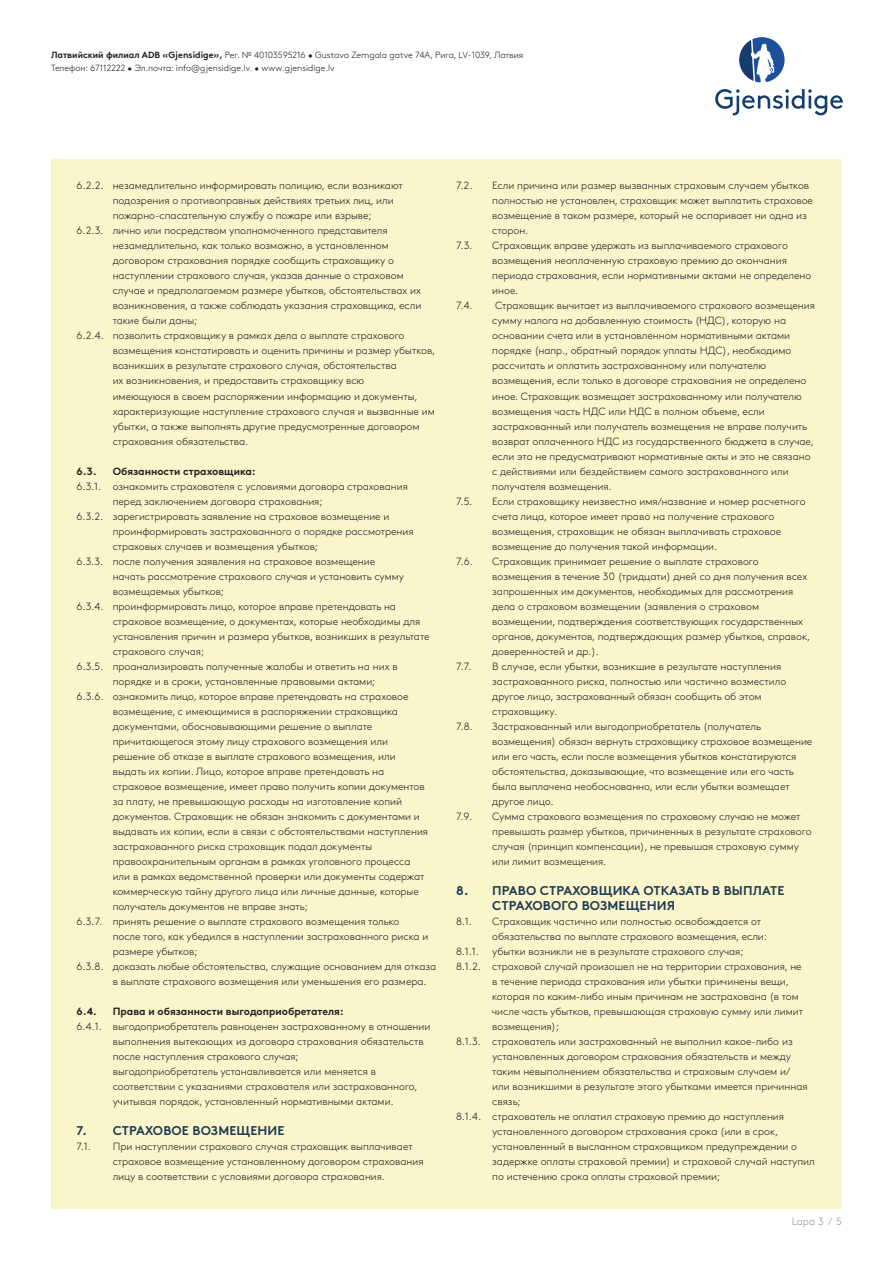
<style>
.page{position:relative;width:893px;height:1263px;background:#fff}
.page>*{position:absolute;margin:0;border:0;box-sizing:border-box;transform-origin:0 0}
.Main_Bullets{font:700 12.75px/15px "Gjen Brown OT";letter-spacing:.01em;color:#203e53}
.Main_Bullets-2{font:300 10.5px/15px "Gjen Brown OT";color:#231f20}
.Main_Bullets-3{font:700 10.5px "Gjen Brown OT";color:#231f20}
.t1{font:300 10.5px "Gjen Brown OT";color:#939598}
.t2{font:300 9px/13.5px "Gjen Brown OT";color:#231f20}
.s1{font-weight:700}
</style>
<div class="page">
<svg style="left:715px;top:89px;width:128px;height:26px"></svg>
<svg style="left:739px;top:37px;width:46px;height:45px"></svg>
<div style="left:51px;top:159px;width:791px;height:1050px;background:#fbf5cc"></div>
<p class="t2" style="left:51px;top:47px;width:474px"><span class="s1">Латвийский филиал ADB «Gjensidige»,</span> Рег. № 40103595216 • Gustava Zemgala gatve 74A, Рига, LV-1039, Латвия<br>Телефон: 67112222 • Эл.почта: info@gjensidige.lv. • www.gjensidige.lv</p>
<p class="Main_Bullets-2" style="left:113px;top:178px;width:292px;text-indent:-36px">6.2.2. незамедлительно информировать полицию, если возникают подозрения о противоправных действиях третьих лиц, или пожарно-спасательную службу о пожаре или взрыве;</p>
<p class="Main_Bullets-2" style="left:113px;top:223px;width:310px;text-indent:-36px">6.2.3. лично или посредством уполномоченного представителя незамедлительно, как только возможно, в установленном договором страхования порядке сообщить страховщику о наступлении страхового случая, указав данные о страховом случае и предполагаемом размере убытков, обстоятельствах их возникновения, а также соблюдать указания страховщика, если такие были даны;</p>
<p class="Main_Bullets-2" style="left:113px;top:328px;width:324px;text-indent:-36px">6.2.4. позволить страховщику в рамках дела о выплате страхового возмещения констатировать и оценить причины и размер убытков, возникших в результате страхового случая, обстоятельства<br>их возникновения, и предоставить страховщику всю<br>имеющуюся в своем распоряжении информацию и документы, характеризующие наступление страхового случая и вызванные им убытки, а также выполнять другие предусмотренные договором страхования обязательства.</p>
<p class="Main_Bullets-3" style="left:77px;top:462px;width:22px">6.3.</p>
<p class="Main_Bullets-3" style="left:113px;top:462px;width:145px">Обязанности страховщика:</p>
<p class="Main_Bullets-2" style="left:113px;top:478px;width:297px;text-indent:-36px">6.3.1. ознакомить страхователя с условиями договора страхования перед заключением договора страхования;</p>
<p class="Main_Bullets-2" style="left:113px;top:508px;width:302px;text-indent:-36px">6.3.2. зарегистрировать заявление на страховое возмещение и проинформировать застрахованного о порядке рассмотрения страховых случаев и возмещения убытков;</p>
<p class="Main_Bullets-2" style="left:113px;top:553px;width:293px;text-indent:-36px">6.3.3. после получения заявления на страховое возмещение начать рассмотрение страхового случая и установить сумму возмещаемых убытков;</p>
<p class="Main_Bullets-2" style="left:113px;top:598px;width:318px;text-indent:-36px">6.3.4. проинформировать лицо, которое вправе претендовать на страховое возмещение, о документах, которые необходимы для установления причин и размера убытков, возникших в результате страхового случая;</p>
<p class="Main_Bullets-2" style="left:113px;top:658px;width:287px;text-indent:-36px">6.3.5. проанализировать полученные жалобы и ответить на них в порядке и в сроки, установленные правовыми актами;</p>
<p class="Main_Bullets-2" style="left:113px;top:688px;width:317px;text-indent:-36px">6.3.6. ознакомить лицо, которое вправе претендовать на страховое возмещение, с имеющимися в распоряжении страховщика документами, обосновывающими решение о выплате причитающегося этому лицу страхового возмещения или решение об отказе в выплате страхового возмещения, или выдать их копии. Лицо, которое вправе претендовать на страховое возмещение, имеет право получить копии документов за плату, не превышающую расходы на изготовление копий документов. Страховщик не обязан знакомить с документами и выдавать их копии, если в связи с обстоятельствами наступления застрахованного риска страховщик подал документы правоохранительным органам в рамках уголовного процесса или в рамках ведомственной проверки или документы содержат коммерческую тайну другого лица или личные данные, которые получатель документов не вправе знать;</p>
<p class="Main_Bullets-2" style="left:113px;top:913px;width:317px;text-indent:-36px">6.3.7. принять решение о выплате страхового возмещения только после того, как убедился в наступлении застрахованного риска и размере убытков;</p>
<p class="Main_Bullets-2" style="left:113px;top:958px;width:325px;text-indent:-36px">6.3.8. доказать любые обстоятельства, служащие основанием для отказа в выплате страхового возмещения или уменьшения его размера.</p>
<p class="Main_Bullets-3" style="left:77px;top:1002px;width:22px">6.4.</p>
<p class="Main_Bullets-3" style="left:113px;top:1002px;width:232px">Права и обязанности выгодоприобретателя:</p>
<p class="Main_Bullets-2" style="left:113px;top:1018px;width:319px;text-indent:-36px">6.4.1. выгодоприобретатель равноценен застрахованному в отношении выполнения вытекающих из договора страхования обязательств после наступления страхового случая;</p>
<p class="Main_Bullets-2" style="left:113px;top:1063px;width:306px">выгодоприобретатель устанавливается или меняется в соответствии с указаниями страхователя или застрахованного, учитывая порядок, установленный нормативными актами.</p>
<p class="Main_Bullets" style="left:77px;top:1121px;width:209px">7. СТРАХОВОЕ ВОЗМЕЩЕНИЕ</p>
<p class="Main_Bullets-2" style="left:77px;top:1138px;width:16px">7.1.</p>
<p class="Main_Bullets-2" style="left:113px;top:1138px;width:312px">При наступлении страхового случая страховщик выплачивает страховое возмещение установленному договором страхования лицу в соответствии с условиями договора страхования.</p>
<p class="Main_Bullets-2" style="left:456px;top:178px;width:18px">7.2.</p>
<p class="Main_Bullets-2" style="left:492px;top:178px;width:322px">Если причина или размер вызванных страховым случаем убытков полностью не установлен, страховщик может выплатить страховое возмещение в таком размере, который не оспаривает ни одна из сторон.</p>
<p class="Main_Bullets-2" style="left:456px;top:238px;width:18px">7.3.</p>
<p class="Main_Bullets-2" style="left:492px;top:238px;width:321px">Страховщик вправе удержать из выплачиваемого страхового возмещения неоплаченную страховую премию до окончания периода страхования, если нормативными актами не определено иное.</p>
<p class="Main_Bullets-2" style="left:456px;top:298px;width:18px">7.4.</p>
<p class="Main_Bullets-2" style="left:492px;top:298px;width:324px">Страховщик вычитает из выплачиваемого страхового возмещения сумму налога на добавленную стоимость (НДС), которую на основании счета или в установленном нормативными актами порядке (напр., обратный порядок уплаты НДС), необходимо рассчитать и оплатить застрахованному или получателю возмещения, если только в договоре страхования не определено иное. Страховщик возмещает застрахованному или получателю возмещения часть НДС или НДС в полном объеме, если застрахованный или получатель возмещения не вправе получить возврат оплаченного НДС из государственного бюджета в случае, если это не предусматривают нормативные акты и это не связано с действиями или бездействием самого застрахованного или получателя возмещения.</p>
<p class="Main_Bullets-2" style="left:456px;top:493px;width:18px">7.5.</p>
<p class="Main_Bullets-2" style="left:492px;top:493px;width:315px">Если страховщику неизвестно имя/название и номер расчетного счета лица, которое имеет право на получение страхового возмещения, страховщик не обязан выплачивать страховое возмещение до получения такой информации.</p>
<p class="Main_Bullets-2" style="left:456px;top:553px;width:18px">7.6.</p>
<p class="Main_Bullets-2" style="left:492px;top:553px;width:320px">Страховщик принимает решение о выплате страхового возмещения в течение 30 (тридцати) дней со дня получения всех запрошенных им документов, необходимых для рассмотрения дела о страховом возмещении (заявления о страховом возмещении, подтверждения соответствующих государственных органов, документов, подтверждающих размер убытков, справок, доверенностей и др.).</p>
<p class="Main_Bullets-2" style="left:456px;top:658px;width:17px">7.7.</p>
<p class="Main_Bullets-2" style="left:492px;top:658px;width:296px">В случае, если убытки, возникшие в результате наступления застрахованного риска, полностью или частично возместило другое лицо, застрахованный обязан сообщить об этом страховщику.</p>
<p class="Main_Bullets-2" style="left:456px;top:718px;width:18px">7.8.</p>
<p class="Main_Bullets-2" style="left:492px;top:718px;width:322px">Застрахованный или выгодоприобретатель (получатель возмещения) обязан вернуть страховщику страховое возмещение или его часть, если после возмещения убытков констатируются обстоятельства, доказывающие, что возмещение или его часть была выплачена необоснованно, или если убытки возмещает другое лицо.</p>
<p class="Main_Bullets-2" style="left:456px;top:808px;width:18px">7.9.</p>
<p class="Main_Bullets-2" style="left:492px;top:808px;width:321px">Сумма страхового возмещения по страховому случаю не может превышать размер убытков, причиненных в результате страхового случая (принцип компенсации), не превышая страховую сумму или лимит возмещения.</p>
<p class="Main_Bullets" style="left:492px;top:881px;width:294px;text-indent:-36px">8. ПРАВО СТРАХОВЩИКА ОТКАЗАТЬ В ВЫПЛАТЕ<br>СТРАХОВОГО ВОЗМЕЩЕНИЯ</p>
<p class="Main_Bullets-2" style="left:456px;top:913px;width:17px">8.1.</p>
<p class="Main_Bullets-2" style="left:492px;top:913px;width:276px">Страховщик частично или полностью освобождается от обязательства по выплате страхового возмещения, если:</p>
<p class="Main_Bullets-2" style="left:456px;top:943px;width:24px">8.1.1.</p>
<p class="Main_Bullets-2" style="left:492px;top:943px;width:253px">убытки возникли не в результате страхового случая;</p>
<p class="Main_Bullets-2" style="left:492px;top:958px;width:312px;text-indent:-36px">8.1.2. страховой случай произошел не на территории страхования, не в течение периода страхования или убытки причинены вещи, которая по каким-либо иным причинам не застрахована (в том числе часть убытков, превышающая страховую сумму или лимит возмещения);</p>
<p class="Main_Bullets-2" style="left:492px;top:1033px;width:317px;text-indent:-36px">8.1.3. страхователь или застрахованный не выполнил какое-либо из установленных договором страхования обязательств и между таким невыполнением обязательства и страховым случаем и/ или возникшими в результате этого убытками имеется причинная связь;</p>
<p class="Main_Bullets-2" style="left:492px;top:1108px;width:324px;text-indent:-36px">8.1.4. страхователь не оплатил страховую премию до наступления установленного договором страхования срока (или в срок, установленный в высланном страховщиком предупреждении о задержке оплаты страховой премии) и страховой случай наступил по истечению срока оплаты страховой премии;</p>
<p class="t1" style="left:792px;top:1213px;width:52px">Lapa 3 / 5</p>
</div>
